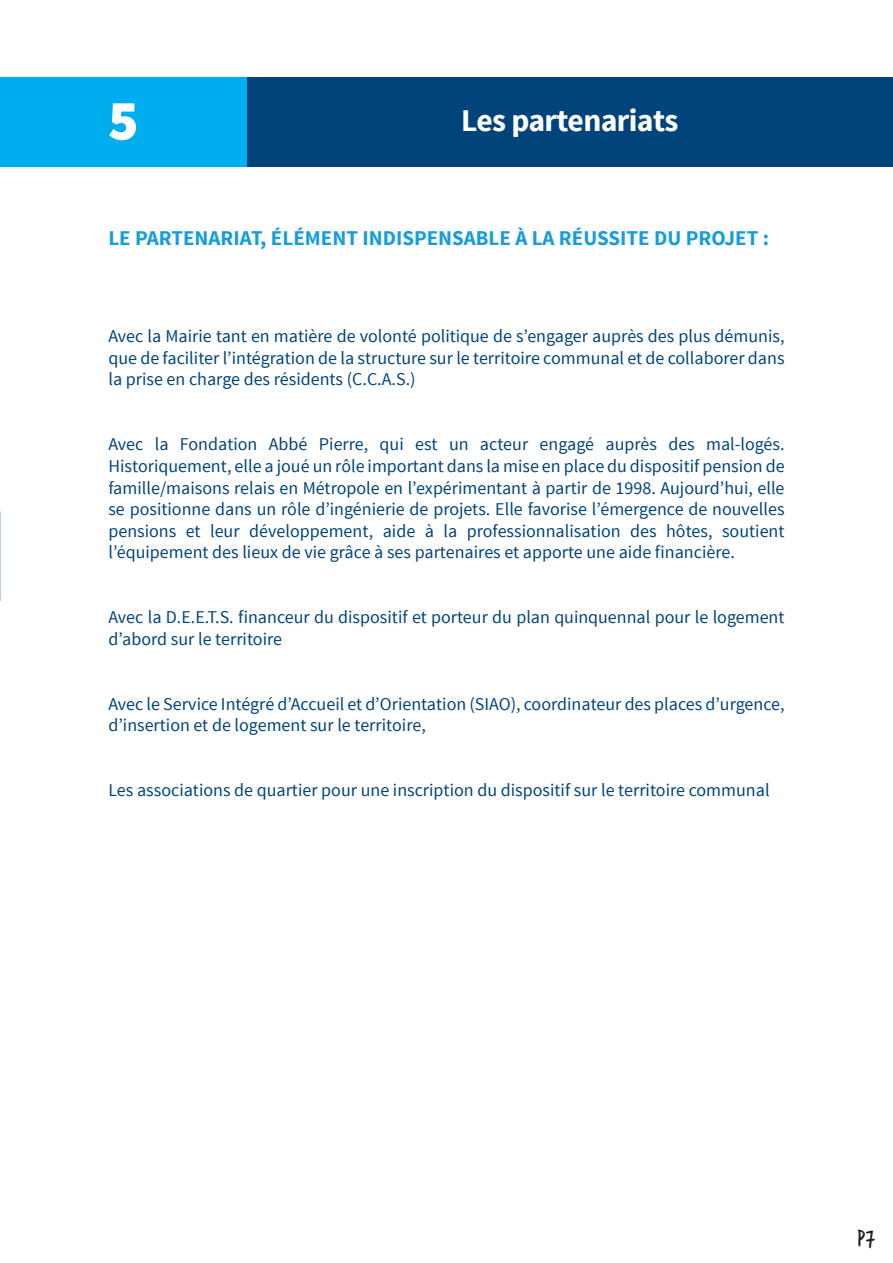
<style>
.page{position:relative;width:893px;height:1263px;background:#fff}
.page>*{position:absolute;margin:0;border:0;box-sizing:border-box;transform-origin:0 0}
.t1{font:900 57px "Source Sans Pro";color:#fff}
.t2{font:700 31.5px "Source Sans Pro";letter-spacing:-.02em;color:#fff}
.t3{font:24px "Trash Hand";color:#231f20}
.t4{font:700 21px "Source Sans Pro";color:#179dd9}
.t5{font:18px/21.6px "Source Sans Pro";color:#00447c;text-align:justify}
</style>
<div class="page">
<div style="left:0;top:78px;width:893px;height:89px;background:#00447b"></div>
<div style="left:0;top:78px;width:247px;height:89px;background:#00aeef"></div>
<p class="t1" style="left:108px;top:81px;width:32px">5</p>
<p class="t2" style="left:461px;top:101px;width:219px">Les partenariats</p>
<p class="t4" style="left:108px;top:225px;width:662px">LE PARTENARIAT, ÉLÉMENT INDISPENSABLE À LA RÉUSSITE DU PROJET :</p>
<p class="t5" style="left:108px;top:326px;width:678px">Avec la Mairie tant en matière de volonté politique de s’engager auprès des plus démunis, que de faciliter l’intégration de la structure sur le territoire communal et de collaborer dans la prise en charge des résidents (C.C.A.S.)</p>
<p class="t5" style="left:108px;top:434px;width:678px">Avec la Fondation Abbé Pierre, qui est un acteur engagé auprès des mal-logés.<br>Historiquement, elle a joué un rôle important dans la mise en place du dispositif pension de famille/maisons relais en Métropole en l’expérimentant à partir de 1998. Aujourd’hui, elle se positionne dans un rôle d’ingénierie de projets. Elle favorise l’émergence de nouvelles pensions et leur développement, aide à la professionnalisation des hôtes, soutient l’équipement des lieux de vie grâce à ses partenaires et apporte une aide financière.</p>
<p class="t5" style="left:108px;top:607px;width:678px">Avec la D.E.E.T.S. financeur du dispositif et porteur du plan quinquennal pour le logement d’abord sur le territoire</p>
<p class="t5" style="left:108px;top:693px;width:678px">Avec le Service Intégré d’Accueil et d’Orientation (SIAO), coordinateur des places d’urgence, d’insertion et de logement sur le territoire,</p>
<p class="t5" style="left:108px;top:779px;width:663px">Les associations de quartier pour une inscription du dispositif sur le territoire communal</p>
<h3 class="t3" style="left:857px;top:1226px;width:19px">P7</h3>
</div>
